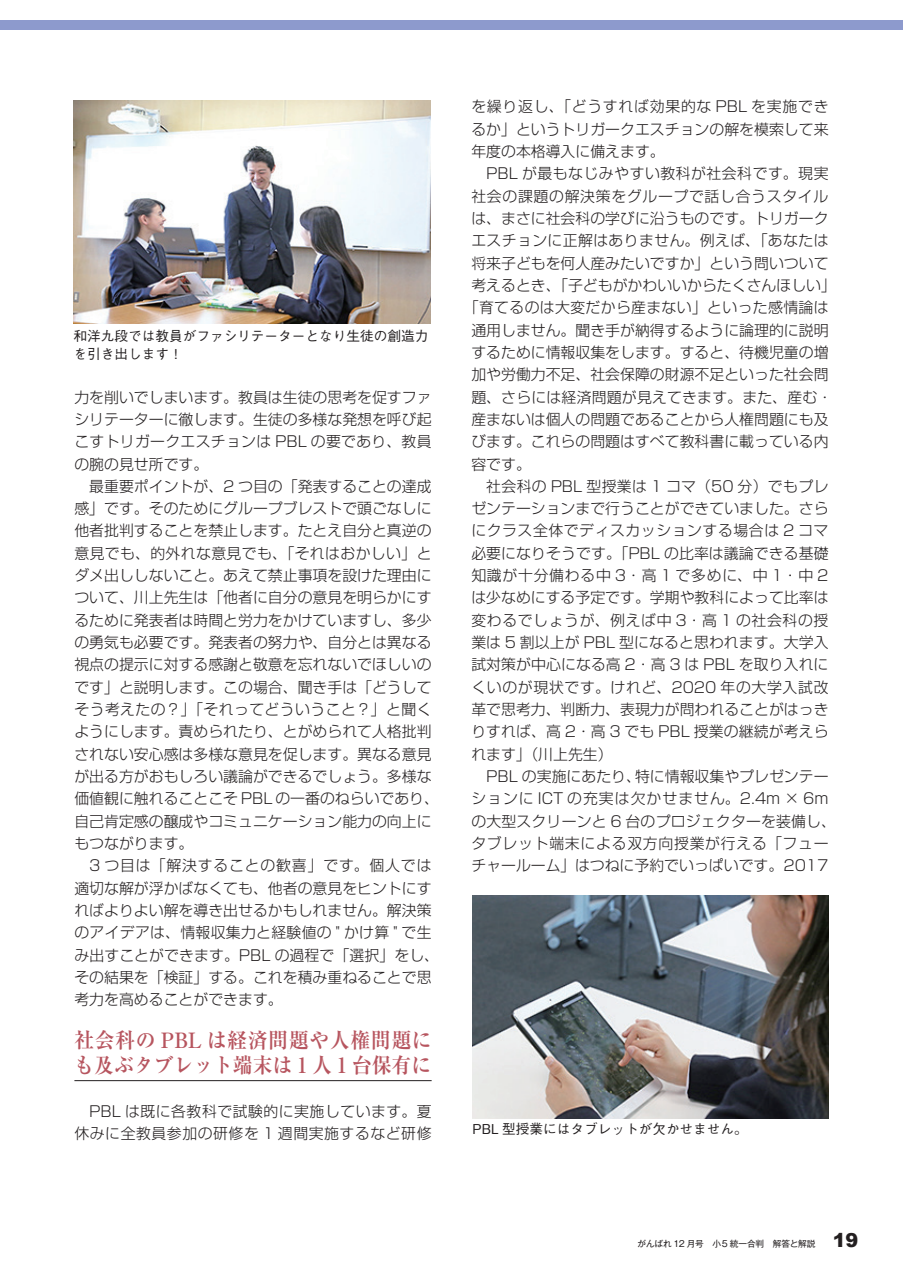
<style>
.page{position:relative;width:903px;height:1275px;background:#fff}
.page>*{position:absolute;margin:0;border:0;box-sizing:border-box;transform-origin:0 0}
.t1{font:700 21px/24.8px "Ryumin Pro";color:#b7555f;scale:.94 1}
.t2{font:300 14.88px/22.4px "Shin Go Pro";color:#231f20;text-align:justify}
.t3{font:300 14.88px/22.4px "Shin Go Pro";letter-spacing:.035em;color:#231f20;text-align:right}
.t4{font:300 14.88px "Shin Go Pro";letter-spacing:.045em;color:#231f20}
.t5{font:300 14.88px "Shin Go Pro";letter-spacing:.025em;color:#231f20}
.t6{font:300 14.88px "Shin Go Pro";letter-spacing:.065em;color:#231f20}
.t7{font:300 14.88px "Shin Go Pro";letter-spacing:.02em;color:#231f20}
.t8{font:300 14.88px "Shin Go Pro";letter-spacing:.04em;color:#231f20}
.t9{font:300 14.88px "Shin Go Pro";letter-spacing:.05em;color:#231f20}
.t10{font:500 13.65px/18.6px "Gothic BBB Pro";color:#231f20}
.t11{font:8.75px "Gothic MB101 Pro";letter-spacing:-.015em;color:#231f20}
.s1{font-family:"Arial";font-weight:900;font-size:19.25px}
</style>
<div class="page">
<div style="left:0;top:20px;width:903px;height:10px;background:#8d9acd"></div>
<hr style="left:74px;top:1080px;width:358px;height:1px;background:#231f20">
<img style="left:74px;top:101px;width:357px;height:223px">
<img style="left:472px;top:895px;width:356px;height:223px">
<p class="t10" style="left:74px;top:324px;width:356px">和洋九段では教員がファシリテーターとなり生徒の創造力を引き出します！</p>
<p class="t2" style="left:74px;top:384px;width:359px">力を削いでしまいます。教員は生徒の思考を促すファシリテーターに徹します。生徒の多様な発想を呼び起こすトリガークエスチョンは PBL の要であり、教員の腕の見せ所です。</p>
<p class="t2" style="left:74px;top:473px;width:366px;text-align:left;text-indent:15px">最重要ポイントが、2 つ目の「発表することの達成感」です。そのためにグループブレストで頭ごなしに他者批判することを禁止します。たとえ自分と真逆の意見でも、的外れな意見でも、「それはおかしい」とダメ出ししないこと。あえて禁止事項を設けた理由について、川上先生は「他者に自分の意見を明らかにするために発表者は時間と労力をかけていますし、多少の勇気も必要です。発表者の努力や、自分とは異なる視点の提示に対する感謝と敬意を忘れないでほしいのです」と説明します。この場合、聞き手は「どうしてそう考えたの？」「それってどういうこと？」と聞くようにします。責められたり、とがめられて人格批判されない安心感は多様な意見を促します。異なる意見が出る方がおもしろい議論ができるでしょう。多様な価値観に触れることこそ PBL の一番のねらいであり、自己肯定感の醸成やコミュニケーション能力の向上にもつながります。</p>
<p class="t2" style="left:74px;top:853px;width:366px;text-align:left;text-indent:15px">3 つ目は「解決することの歓喜」です。個人では適切な解が浮かばなくても、他者の意見をヒントにすればよりよい解を導き出せるかもしれません。解決策のアイデアは、情報収集力と経験値の " かけ算 " で生み出すことができます。PBL の過程で「選択」をし、その結果を「検証」する。これを積み重ねることで思考力を高めることができます。</p>
<h1 class="t1" style="left:74px;top:1026px;width:382px">社会科の PBL は経済問題や人権問題にも及ぶタブレット端末は 1 人 1 台保有に</h1>
<p class="t3" style="left:74px;top:1098px;width:359px">PBL は既に各教科で試験的に実施しています。夏休みに全教員参加の研修を 1 週間実施するなど研修</p>
<p class="t2" style="left:471px;top:94px;width:359px">を繰り返し、「どうすれば効果的な PBL を実施できるか」というトリガークエスチョンの解を模索して来年度の本格導入に備えます。</p>
<p class="t3" style="left:486px;top:161px;width:344px">PBL が最もなじみやすい教科が社会科です。現実</p>
<p class="t4" style="left:471px;top:184px;width:359px">社会の課題の解決策をグループで話し合うスタイル</p>
<p class="t2" style="left:471px;top:205px;width:359px">は、まさに社会科の学びに沿うものです。トリガーク</p>
<p class="t5" style="left:471px;top:228px;width:359px">エスチョンに正解はありません。例えば、「あなたは</p>
<p class="t2" style="left:471px;top:250px;width:359px">将来子どもを何人産みたいですか」という問いついて</p>
<p class="t2" style="left:471px;top:272px;width:366px">考えるとき、「子どもがかわいいからたくさんほしい」</p>
<p class="t7" style="left:464px;top:295px;width:366px">「育てるのは大変だから産まない」といった感情論は</p>
<p class="t2" style="left:471px;top:317px;width:359px">通用しません。聞き手が納得するように論理的に説明</p>
<p class="t2" style="left:471px;top:339px;width:359px">するために情報収集をします。すると、待機児童の増</p>
<p class="t2" style="left:471px;top:362px;width:359px">加や労働力不足、社会保障の財源不足といった社会問</p>
<p class="t2" style="left:471px;top:384px;width:362px">題、さらには経済問題が見えてきます。また、産む・</p>
<p class="t2" style="left:471px;top:406px;width:359px">産まないは個人の問題であることから人権問題にも及</p>
<p class="t2" style="left:471px;top:428px;width:359px">びます。これらの問題はすべて教科書に載っている内</p>
<p class="t2" style="left:471px;top:451px;width:61px">容です。</p>
<p class="t5" style="left:486px;top:474px;width:344px">社会科の PBL 型授業は 1 コマ（50 分）でもプレ</p>
<p class="t2" style="left:471px;top:495px;width:359px">ゼンテーションまで行うことができていました。さら</p>
<p class="t3" style="left:471px;top:518px;width:359px">にクラス全体でディスカッションする場合は 2 コマ</p>
<p class="t2" style="left:471px;top:540px;width:359px">必要になりそうです。「PBL の比率は議論できる基礎</p>
<p class="t4" style="left:471px;top:563px;width:359px">知識が十分備わる中 3・高 1 で多めに、中 1・中 2</p>
<p class="t2" style="left:471px;top:585px;width:359px">は少なめにする予定です。学期や教科によって比率は</p>
<p class="t8" style="left:471px;top:608px;width:359px">変わるでしょうが、例えば中 3・高 1 の社会科の授</p>
<p class="t2" style="left:471px;top:629px;width:359px">業は 5 割以上が PBL 型になると思われます。大学入</p>
<p class="t2" style="left:471px;top:652px;width:359px">試対策が中心になる高 2・高 3 は PBL を取り入れに</p>
<p class="t4" style="left:471px;top:675px;width:359px">くいのが現状です。けれど、2020 年の大学入試改</p>
<p class="t2" style="left:471px;top:696px;width:359px">革で思考力、判断力、表現力が問われることがはっき</p>
<p class="t2" style="left:471px;top:719px;width:359px">りすれば、高 2・高 3 でも PBL 授業の継続が考えら</p>
<p class="t2" style="left:471px;top:741px;width:143px">れます」（川上先生）</p>
<p class="t2" style="left:486px;top:763px;width:344px">PBL の実施にあたり、特に情報収集やプレゼンテー</p>
<p class="t6" style="left:471px;top:786px;width:359px">ションに ICT の充実は欠かせません。2.4m × 6m</p>
<p class="t2" style="left:471px;top:808px;width:366px">の大型スクリーンと 6 台のプロジェクターを装備し、</p>
<p class="t9" style="left:471px;top:831px;width:359px">タブレット端末による双方向授業が行える「フュー</p>
<p class="t2" style="left:471px;top:853px;width:359px">チャールーム」はつねに予約でいっぱいです。2017</p>
<p class="t10" style="left:472px;top:1117px;width:277px">PBL 型授業にはタブレットが欠かせません。</p>
<p class="t11" style="left:637px;top:1236px;width:222px">がんばれ 12 月号　小5 統一合判　解答と解説　　<span class="s1">19</span></p>
</div>
